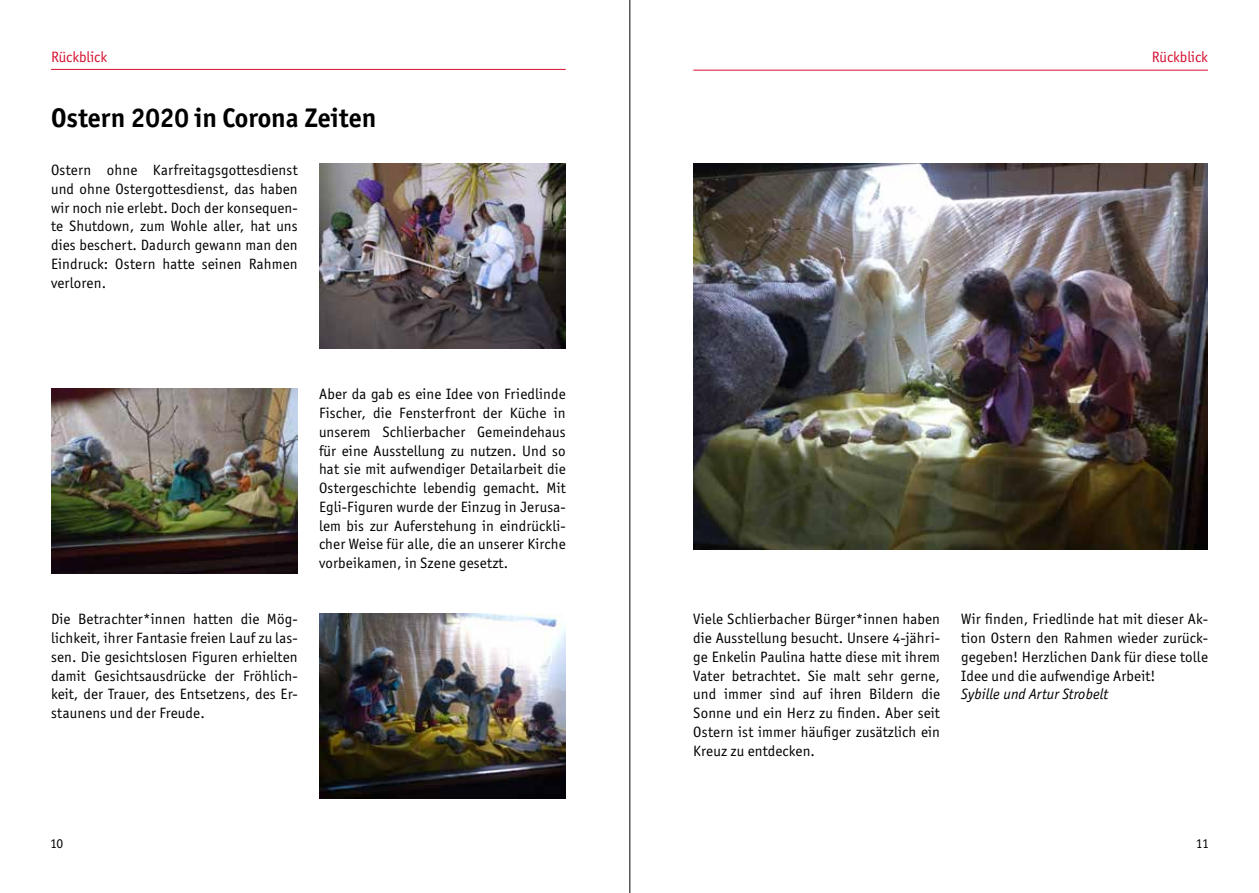
<style>
.page{position:relative;width:1259px;height:893px;background:#fff}
.page>*{position:absolute;margin:0;border:0;box-sizing:border-box;transform-origin:0 0}
.t1{font:700 27px "Officina Sans ITC Std";color:#000}
.t2{font:15px/18.8px "Officina Sans ITC Std";letter-spacing:.01em;color:#000;text-align:justify}
.t3{font:italic 15px "Officina Sans ITC Std";letter-spacing:.01em;color:#000}
.t4{font:15px "Officina Sans ITC Std";color:#d51130}
.t5{font:13.5px "Officina Sans ITC Std";color:#000}
</style>
<div class="page">
<hr style="left:51px;top:69px;width:515px;height:1px;background:#d51130">
<hr style="left:693px;top:70px;width:515px;height:1px;background:#d51130">
<img style="left:693px;top:164px;width:515px;height:385px">
<img style="left:51px;top:389px;width:247px;height:184px">
<img style="left:319px;top:164px;width:247px;height:184px">
<img style="left:319px;top:614px;width:247px;height:184px">
<hr style="left:629px;top:0;width:1px;height:893px;background:#000">
<p class="t4" style="left:51px;top:48px;width:58px">Rückblick</p>
<p class="t4" style="left:1151px;top:48px;width:58px">Rückblick</p>
<h1 class="t1" style="left:51px;top:101px;width:327px">Ostern 2020 in Corona Zeiten</h1>
<p class="t2" style="left:51px;top:161px;width:248px">Ostern ohne Karfreitagsgottesdienst und ohne Ostergottesdienst, das haben wir noch nie erlebt. Doch der konsequen&shy;te Shutdown, zum Wohle aller, hat uns dies beschert. Dadurch gewann man den Eindruck: Ostern hatte seinen Rahmen verloren.</p>
<p class="t2" style="left:319px;top:385px;width:248px">Aber da gab es eine Idee von Friedlinde Fischer, die Fensterfront der Küche in unserem Schlierbacher Gemeindehaus für eine Ausstellung zu nutzen. Und so hat sie mit aufwendiger Detailarbeit die Ostergeschichte lebendig gemacht. Mit Egli-Figuren wurde der Einzug in Jerusa&shy;lem bis zur Auferstehung in eindrückli&shy;cher Weise für alle, die an unserer Kirche vorbeikamen, in Szene gesetzt.</p>
<p class="t2" style="left:51px;top:610px;width:248px">Die Betrachter*innen hatten die Mög&shy;lichkeit, ihrer Fantasie freien Lauf zu las&shy;sen. Die gesichtslosen Figuren erhielten damit Gesichtsausdrücke der Fröhlich&shy;keit, der Trauer, des Entsetzens, des Er&shy;staunens und der Freude.</p>
<p class="t2" style="left:693px;top:610px;width:248px">Viele Schlierbacher Bürger*innen haben die Ausstellung besucht. Unsere 4-jähri&shy;ge Enkelin Paulina hatte diese mit ihrem Vater betrachtet. Sie malt sehr gerne, und immer sind auf ihren Bildern die Sonne und ein Herz zu finden. Aber seit Ostern ist immer häufiger zusätzlich ein Kreuz zu entdecken.</p>
<p class="t2" style="left:961px;top:610px;width:248px">Wir finden, Friedlinde hat mit dieser Ak&shy;tion Ostern den Rahmen wieder zurück&shy;gegeben! Herzlichen Dank für diese tolle Idee und die aufwendige Arbeit!</p>
<p class="t3" style="left:961px;top:686px;width:149px">Sybille und Artur Strobelt</p>
<p class="t5" style="left:50px;top:836px;width:14px">10</p>
<p class="t5" style="left:1196px;top:836px;width:14px">11</p>
</div>
